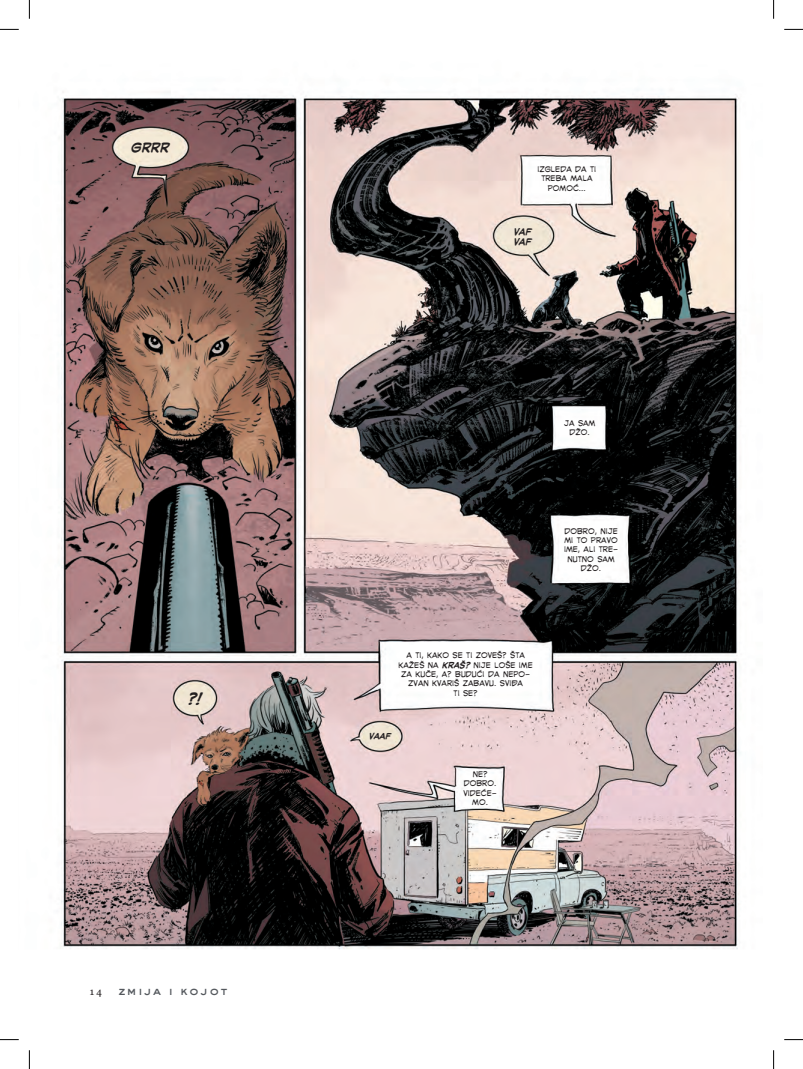
<style>
.page{position:relative;width:803px;height:1069px;background:#fff}
.page>*{position:absolute;margin:0;border:0;box-sizing:border-box;transform-origin:0 0}
.t1{font:700 21.25px "ZM Carobnaknjiga";color:#231f20}
.t2{font:italic 700 17.5px "ZM Carobnaknjiga";color:#231f20}
.t3{font:700 12.5px/10px "ZM Carobnaknjiga";color:#231f20}
.t4{font:800 11.88px "DT Sackers Gothic Std";letter-spacing:.11em;color:#54585d}
.t5{font:11.88px "Minion Pro Capt";color:#231f20}
.t6{font:11.25px/9.4px "ZM Carobnaknjiga";color:#231f20;text-align:center}
.t7{font:700 11.25px "ZM Carobnaknjiga";color:#231f20}
.s1{font-weight:700}
</style>
<div class="page">
<img style="left:61px;top:91px;width:679px;height:858px">
<svg style="left:0;top:29px;width:19px;height:1px"></svg>
<svg style="left:784px;top:29px;width:19px;height:1px"></svg>
<svg style="left:0;top:1039px;width:19px;height:1px"></svg>
<svg style="left:784px;top:1039px;width:19px;height:1px"></svg>
<svg style="left:29px;top:0;width:1px;height:19px"></svg>
<svg style="left:29px;top:1050px;width:1px;height:19px"></svg>
<svg style="left:773px;top:0;width:1px;height:19px"></svg>
<svg style="left:773px;top:1050px;width:1px;height:19px"></svg>
<h2 class="t2" style="left:131px;top:139px;width:40px">GRRR</h2>
<h1 class="t1" style="left:187px;top:688px;width:16px">?!</h1>
<p class="t5" style="left:89px;top:984px;width:14px">14</p>
<p class="t4" style="left:119px;top:983px;width:111px">zmija i kojot</p>
<p class="t6" style="left:537px;top:165px;width:60px">IZGLEDA DA TI<br>TREBA MALA<br>POMOĆ...</p>
<p class="t3" style="left:514px;top:227px;width:19px">VAF<br>VAF</p>
<p class="t6" style="left:564px;top:418px;width:33px">JA SAM<br>DŽO.</p>
<p class="t6" style="left:399px;top:651px;width:136px">A TI, KAKO SE TI ZOVEŠ? ŠTA<br>KAŽEŠ NA <span class="s1">KRAŠ?</span> NIJE LOŠE IME<br>ZA KUČE, A? BUDUĆI DA NEPO-<br>ZVAN KVARIŠ ZABAVU. SVIĐA<br>TI SE?</p>
<p class="t7" style="left:369px;top:730px;width:23px">VAAF</p>
<p class="t6" style="left:464px;top:769px;width:35px">NE?<br>DOBRO.<br>VIDEĆE-<br>MO.</p>
<p class="t6" style="left:564px;top:526px;width:56px">DOBRO, NIJE<br>MI TO PRAVO<br>IME, ALI TRE-<br>NUTNO SAM<br>DŽO.</p>
</div>
